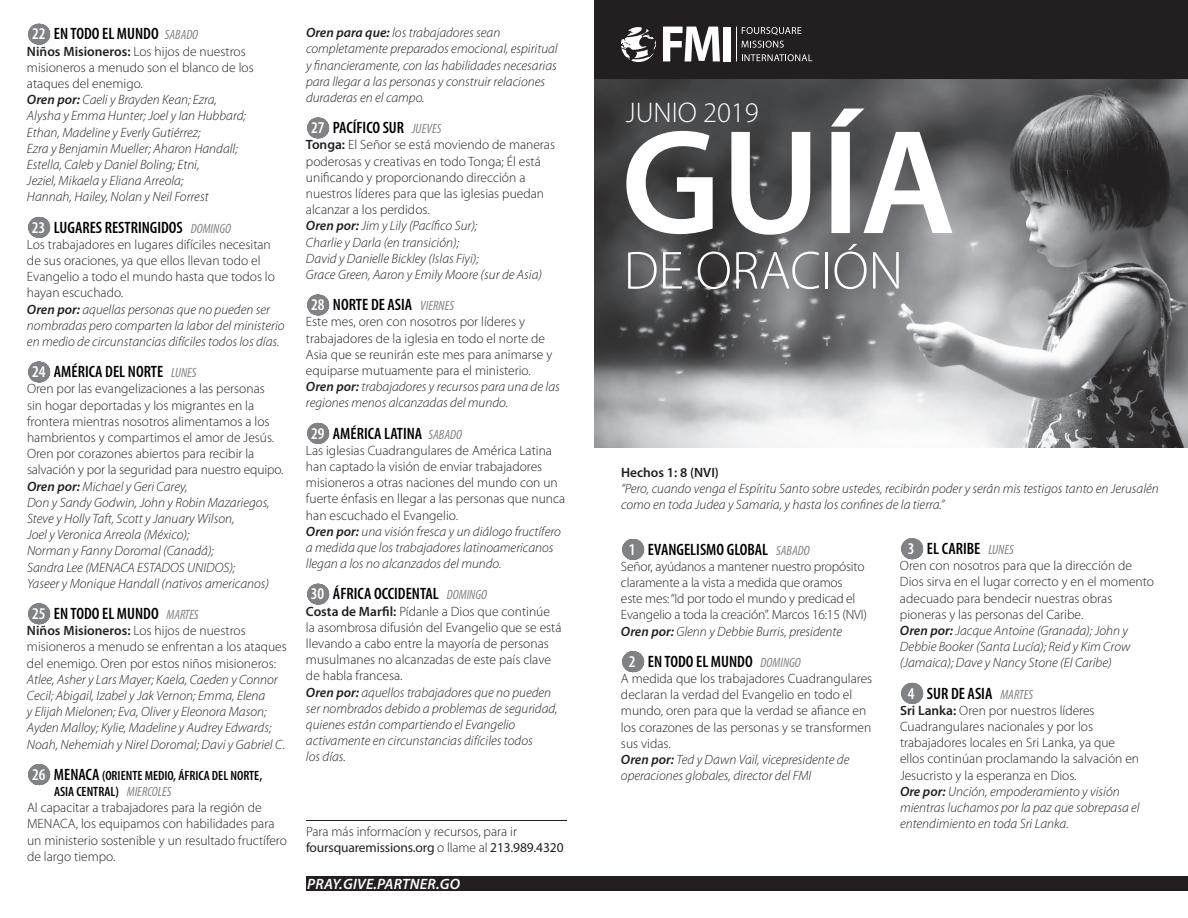
<style>
.page{position:relative;width:1188px;height:918px;background:#fff}
.page>*{position:absolute;margin:0;border:0;box-sizing:border-box;transform-origin:0 0}
.t1{font:600 150px "Myriad Pro";color:#fff}
.t2{font:300 54px "Myriad Pro";color:#fff}
.t3{font:300 28.5px "Myriad Pro";color:#fff}
.t4{font:600 condensed 16.5px "Myriad Pro";color:#000}
.t5{font:italic 600 15px "Myriad Pro";letter-spacing:.015em;color:#fff}
.t6{font:300 13.5px/16.2px "Myriad Pro";color:#231f20}
.t7{font:italic 300 13.5px/16.2px "Myriad Pro";color:#231f20}
.t8{font:600 condensed 13.5px "Myriad Pro";color:#000}
.t9{font:600 13.5px "Myriad Pro";color:#231f20}
.s1{color:#fff}
.s2{font-weight:400;font-style:italic;font-size:13.5px;color:#808285}
.s3{font-weight:600;font-style:normal}
.s4{font-style:normal}
.s5{font-weight:600}
.s6{font-weight:600;font-style:italic}
.s7{font-style:italic}
.s8{font-size:16.5px;color:#fff}
.s9{font-size:16.5px}
.s10{font-weight:400;font-style:italic;color:#808285}
.s11{font-weight:400}
</style>
<div class="page">
<img style="left:594px;top:79px;width:594px;height:368px">
<svg style="left:39px;top:24px;width:1px;height:21px"></svg>
<svg style="left:39px;top:217px;width:1px;height:21px"></svg>
<svg style="left:39px;top:362px;width:1px;height:21px"></svg>
<svg style="left:39px;top:603px;width:1px;height:21px"></svg>
<svg style="left:39px;top:764px;width:1px;height:21px"></svg>
<svg style="left:318px;top:117px;width:1px;height:21px"></svg>
<svg style="left:318px;top:294px;width:1px;height:21px"></svg>
<svg style="left:318px;top:423px;width:1px;height:21px"></svg>
<svg style="left:318px;top:584px;width:1px;height:21px"></svg>
<div style="left:306px;top:876px;width:315px;height:15px;background:#231f20"></div>
<hr style="left:306px;top:820px;width:261px;height:1px;background:#231f20">
<svg style="left:633px;top:539px;width:1px;height:21px"></svg>
<svg style="left:633px;top:651px;width:1px;height:21px"></svg>
<div style="left:567px;top:876px;width:621px;height:15px;background:#231f20"></div>
<svg style="left:912px;top:538px;width:1px;height:21px"></svg>
<svg style="left:912px;top:683px;width:1px;height:21px"></svg>
<div style="left:594px;top:0;width:594px;height:79px;background:#231f20"></div>
<hr style="left:736px;top:27px;width:1px;height:34px;background:#fff">
<svg style="left:742px;top:27px;width:59px;height:8px"></svg>
<svg style="left:742px;top:41px;width:42px;height:7px"></svg>
<svg style="left:742px;top:54px;width:70px;height:7px"></svg>
<svg style="left:663px;top:27px;width:57px;height:34px"></svg>
<div style="left:723px;top:27px;width:8px;height:34px;background:#fff"></div>
<svg style="left:621px;top:27px;width:35px;height:35px"></svg>
<p class="t4" style="left:32px;top:24px;width:168px"><span class="s1">22</span> EN TODO EL MUNDO <span class="s2">SABADO</span></p>
<p class="t7" style="left:27px;top:43px;width:228px"><span class="s3">Niños Misioneros:</span> <span class="s4">Los hijos de nuestros misioneros a menudo son el blanco de los ataques del enemigo.<br></span><span class="s5">Oren por:</span> Caeli y Brayden Kean; Ezra, Alysha y Emma Hunter; Joel y Ian Hubbard; Ethan, Madeline y Everly Gutiérrez;<br>Ezra y Benjamin Mueller; Aharon Handall; Estella, Caleb y Daniel Boling; Etni,<br>Jeziel, Mikaela y Eliana Arreola;<br>Hannah, Hailey, Nolan y Neil Forrest</p>
<p class="t4" style="left:32px;top:217px;width:201px"><span class="s1">23</span> LUGARES RESTRINGIDOS <span class="s2">DOMINGO</span></p>
<p class="t6" style="left:27px;top:236px;width:259px">Los trabajadores en lugares difíciles necesitan de sus oraciones, ya que ellos llevan todo el Evangelio a todo el mundo hasta que todos lo hayan escuchado.<br><span class="s6">Oren por:</span> <span class="s7">aquellas personas que no pueden ser nombradas pero comparten la labor del ministerio en medio de circunstancias difíciles todos los días.</span></p>
<p class="t4" style="left:32px;top:362px;width:166px"><span class="s1">24</span> AMÉRICA DEL NORTE <span class="s2">LUNES</span></p>
<p class="t6" style="left:27px;top:381px;width:258px">Oren por las evangelizaciones a las personas<br>sin hogar deportadas y los migrantes en la frontera mientras nosotros alimentamos a los hambrientos y compartimos el amor de Jesús.<br>Oren por corazones abiertos para recibir la salvación y por la seguridad para nuestro equipo.<br><span class="s6">Oren por:</span> <span class="s7">Michael y Geri Carey,<br>Don y Sandy Godwin, John y Robin Mazariegos, Steve y Holly Taft, Scott y January Wilson,<br>Joel y Veronica Arreola (México);<br>Norman y Fanny Doromal (Canadá);<br>Sandra Lee (MENACA ESTADOS UNIDOS);<br>Yaseer y Monique Handall (nativos americanos)</span></p>
<p class="t4" style="left:32px;top:603px;width:168px"><span class="s1">25</span> EN TODO EL MUNDO <span class="s2">MARTES</span></p>
<p class="t6" style="left:27px;top:622px;width:261px"><span class="s5">Niños Misioneros:</span> Los hijos de nuestros misioneros a menudo se enfrentan a los ataques del enemigo. Oren por estos niños misioneros:</p>
<p class="t7" style="left:27px;top:671px;width:259px">Atlee, Asher y Lars Mayer; Kaela, Caeden y Connor Cecil; Abigail, Izabel y Jak Vernon; Emma, Elena<br>y Elijah Mielonen; Eva, Oliver y Eleonora Mason; Ayden Malloy; Kylie, Madeline y Audrey Edwards; Noah, Nehemiah y Nirel Doromal; Davi y Gabriel C<span class="s4">.</span></p>
<p class="t8" style="left:32px;top:767px;width:232px"><span class="s8">26</span> <span class="s9">MENACA</span> (ORIENTE MEDIO, ÁFRICA DEL NORTE,</p>
<p class="t8" style="left:54px;top:783px;width:119px">ASIA CENTRAL) <span class="s10">MIERCOLES</span></p>
<p class="t6" style="left:27px;top:799px;width:236px">Al capacitar a trabajadores para la región de</p>
<p class="t6" style="left:27px;top:816px;width:249px">MENACA, los equipamos con habilidades para</p>
<p class="t6" style="left:27px;top:832px;width:262px">un ministerio sostenible y un resultado fructífero</p>
<p class="t6" style="left:27px;top:848px;width:90px">de largo tiempo.</p>
<p class="t7" style="left:306px;top:24px;width:253px"><span class="s5">Oren para que:</span> los trabajadores sean completamente preparados emocional, espiritual y financieramente, con las habilidades necesarias para llegar a las personas y construir relaciones duraderas en el campo.</p>
<p class="t4" style="left:311px;top:117px;width:132px"><span class="s1">27</span> PACÍFICO SUR <span class="s2">JUEVES</span></p>
<p class="t6" style="left:306px;top:137px;width:251px"><span class="s5">Tonga:</span> El Señor se está moviendo de maneras poderosas y creativas en todo Tonga; Él está unificando y proporcionando dirección a nuestros líderes para que las iglesias puedan alcanzar a los perdidos.<br><span class="s6">Oren por:</span> <span class="s7">Jim y Lily (Pacífico Sur);<br>Charlie y Darla (en transición);<br>David y Danielle Bickley (Islas Fiyi);<br>Grace Green, Aaron y Emily Moore (sur de Asia)</span></p>
<p class="t4" style="left:311px;top:294px;width:144px"><span class="s1">28</span> NORTE DE ASIA <span class="s2">VIERNES</span></p>
<p class="t6" style="left:306px;top:314px;width:255px">Este mes, oren con nosotros por líderes y trabajadores de la iglesia en todo el norte de Asia que se reunirán este mes para animarse y equiparse mutuamente para el ministerio.<br><span class="s6">Oren por:</span> <span class="s7">trabajadores y recursos para una de las regiones menos alcanzadas del mundo.</span></p>
<p class="t4" style="left:311px;top:423px;width:152px"><span class="s1">29</span> AMÉRICA LATINA <span class="s2">SABADO</span></p>
<p class="t6" style="left:306px;top:442px;width:261px">Las iglesias Cuadrangulares de América Latina han captado la visión de enviar trabajadores misioneros a otras naciones del mundo con un fuerte énfasis en llegar a las personas que nunca han escuchado el Evangelio.<br><span class="s6">Oren por:</span> <span class="s7">una visión fresca y un diálogo fructífero a medida que los trabajadores latinoamericanos llegan a los no alcanzados del mundo.</span></p>
<p class="t4" style="left:311px;top:584px;width:178px"><span class="s1">30</span> ÁFRICA OCCIDENTAL <span class="s2">DOMINGO</span></p>
<p class="t7" style="left:306px;top:603px;width:257px"><span class="s3">Costa de Marfil:</span> <span class="s4">Pídanle a Dios que continúe la asombrosa difusión del Evangelio que se está llevando a cabo entre la mayoría de personas musulmanes no alcanzadas de este país clave de habla francesa.<br></span><span class="s5">Oren por:</span> aquellos trabajadores que no pueden ser nombrados debido a problemas de seguridad, quienes están compartiendo el Evangelio activamente en circunstancias difíciles todos<br>los días.</p>
<p class="t6" style="left:306px;top:823px;width:259px">Para más informacíon y recursos, para ir <span class="s11">foursquaremissions.org</span> o llame al <span class="s11">213.989.4320</span></p>
<p class="t5" style="left:307px;top:874px;width:154px">PRAY.GIVE.PARTNER.GO</p>
<h3 class="t3" style="left:626px;top:95px;width:134px">JUNIO 2019</h3>
<h1 class="t1" style="left:621px;top:87px;width:336px">GUÍA</h1>
<h2 class="t2" style="left:624px;top:238px;width:281px">DE ORACIÓN</h2>
<p class="t9" style="left:621px;top:463px;width:100px">Hechos 1: 8 (NVI)</p>
<p class="t7" style="left:621px;top:480px;width:539px">“Pero, cuando venga el Espíritu Santo sobre ustedes, recibirán poder y serán mis testigos tanto en Jerusalén como en toda Judea y Samaria, y hasta los confines de la tierra.”</p>
<p class="t4" style="left:629px;top:539px;width:182px"><span class="s1">1</span> EVANGELISMO GLOBAL <span class="s2">SABADO</span></p>
<p class="t6" style="left:621px;top:558px;width:248px">Señor, ayúdanos a mantener nuestro propósito claramente a la vista a medida que oramos este mes: “Id por todo el mundo y predicad el Evangelio a toda la creación”. Marcos 16:15 (NVI)<br><span class="s6">Oren por:</span> <span class="s7">Glenn y Debbie Burris, presidente</span></p>
<p class="t4" style="left:629px;top:651px;width:174px"><span class="s1">2</span> EN TODO EL MUNDO <span class="s2">DOMINGO</span></p>
<p class="t6" style="left:621px;top:670px;width:253px">A medida que los trabajadores Cuadrangulares declaran la verdad del Evangelio en todo el mundo, oren para que la verdad se afiance en los corazones de las personas y se transformen sus vidas.<br><span class="s6">Oren por:</span> <span class="s7">Ted y Dawn Vail, vicepresidente de operaciones globales, director del FMI</span></p>
<p class="t4" style="left:908px;top:538px;width:107px"><span class="s1">3</span> EL CARIBE <span class="s2">LUNES</span></p>
<p class="t6" style="left:900px;top:557px;width:256px">Oren con nosotros para que la dirección de Dios sirva en el lugar correcto y en el momento adecuado para bendecir nuestras obras pioneras y las personas del Caribe.<br><span class="s6">Oren por:</span> <span class="s7">Jacque Antoine (Granada); John y Debbie Booker (Santa Lucía); Reid y Kim Crow (Jamaica); Dave y Nancy Stone (El Caribe)</span></p>
<p class="t4" style="left:908px;top:683px;width:127px"><span class="s1">4</span> SUR DE ASIA <span class="s2">MARTES</span></p>
<p class="t6" style="left:900px;top:702px;width:241px"><span class="s5">Sri Lanka:</span> Oren por nuestros líderes Cuadrangulares nacionales y por los trabajadores locales en Sri Lanka, ya que ellos continúan proclamando la salvación en Jesucristo y la esperanza en Dios.<br><span class="s6">Ore por:</span> <span class="s7">Unción, empoderamiento y visión mientras luchamos por la paz que sobrepasa el entendimiento en toda Sri Lanka.</span></p>
</div>
